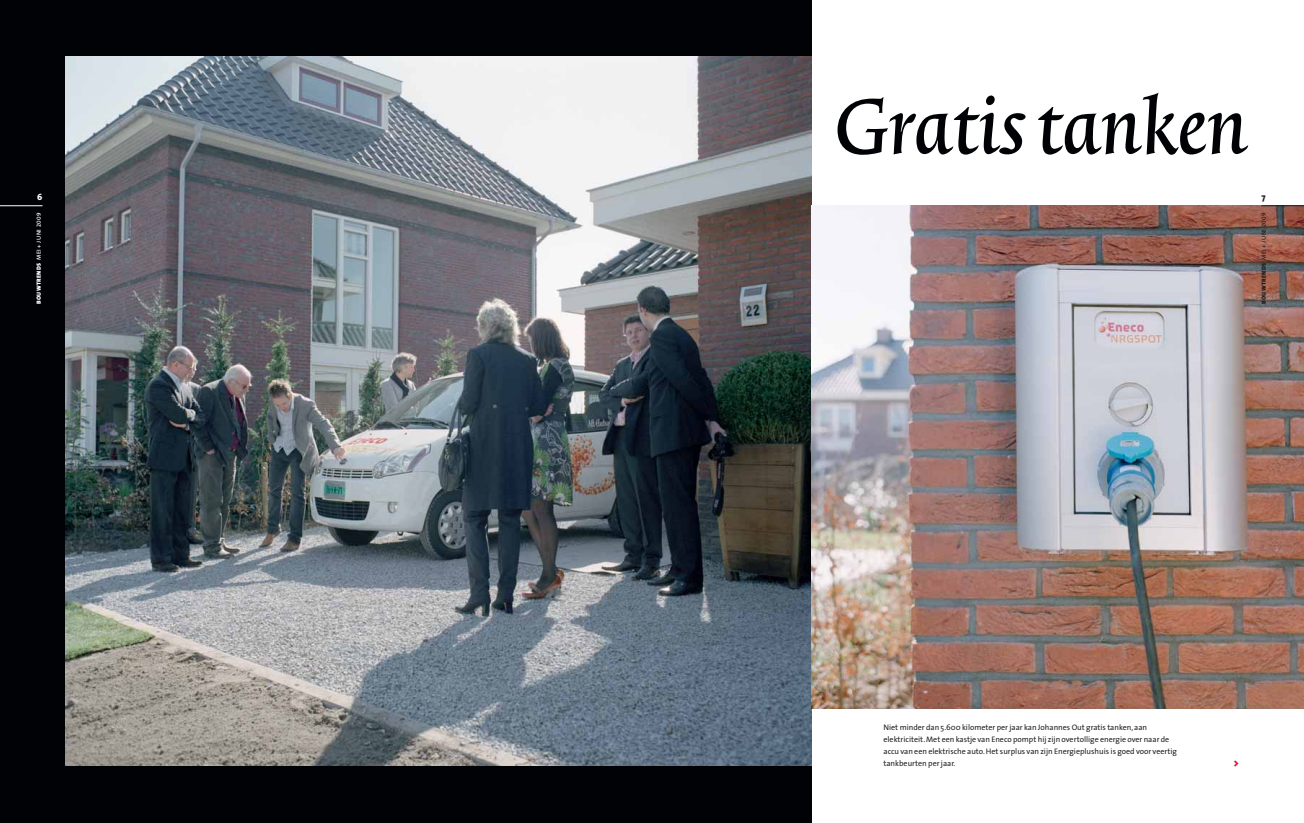
<style>
.page{position:relative;width:1304px;height:823px;background:#fff}
.page>*{position:absolute;margin:0;border:0;box-sizing:border-box;transform-origin:0 0}
.t1{font:99px "Trinite No 1 Med Ita";color:#010205}
.t2{font:900 10px "The Sans";color:#d7143f}
.t3{font:800 9px "The Sans";color:#231f20}
.t4{font:800 9px "The Sans";color:#fff}
.t5{font:8px/12px "The Sans";color:#231f20}
.t6{font:900 6px "The Sans";letter-spacing:.06em;color:#231f20}
.t7{font:900 6px "The Sans";letter-spacing:.06em;color:#fff}
.s1{font-weight:600}
.s2{font-family:"The Sans Semi Bold Caps";font-weight:400}
</style>
<div class="page">
<div style="left:0;top:0;width:811px;height:822px;background:#010205"></div>
<img style="left:65px;top:57px;width:746px;height:708px">
<img style="left:811px;top:206px;width:493px;height:502px">
<hr style="left:1261px;top:205px;width:43px;height:1px;background:#231f20">
<hr style="left:0;top:205px;width:43px;height:1px;background:#fff">
<p class="t4" style="left:37px;top:192px;width:7px">6</p>
<p class="t7" style="left:36px;top:304px;width:93px;rotate:-90deg">BOUWTRENDS <span class="s1">MEI + JUNI</span> <span class="s2">2009</span></p>
<h1 class="t1" style="left:834px;top:93px;width:414px">Gratis tanken</h1>
<p class="t3" style="left:1261px;top:192px;width:6px">7</p>
<p class="t6" style="left:1261px;top:304px;width:93px;rotate:-90deg">BOUWTRENDS <span class="s1">MEI + JUNI</span> <span class="s2">2009</span></p>
<p class="t5" style="left:883px;top:721px;width:295px">Niet minder dan 5.600 kilometer per jaar kan Johannes Out gratis tanken, aan elektriciteit. Met een kastje van Eneco pompt hij zijn overtollige energie over naar de accu van een elektrische auto. Het surplus van zijn Energieplushuis is goed voor veertig tankbeurten per jaar.</p>
<p class="t2" style="left:1234px;top:756px;width:7px">&gt;</p>
</div>
